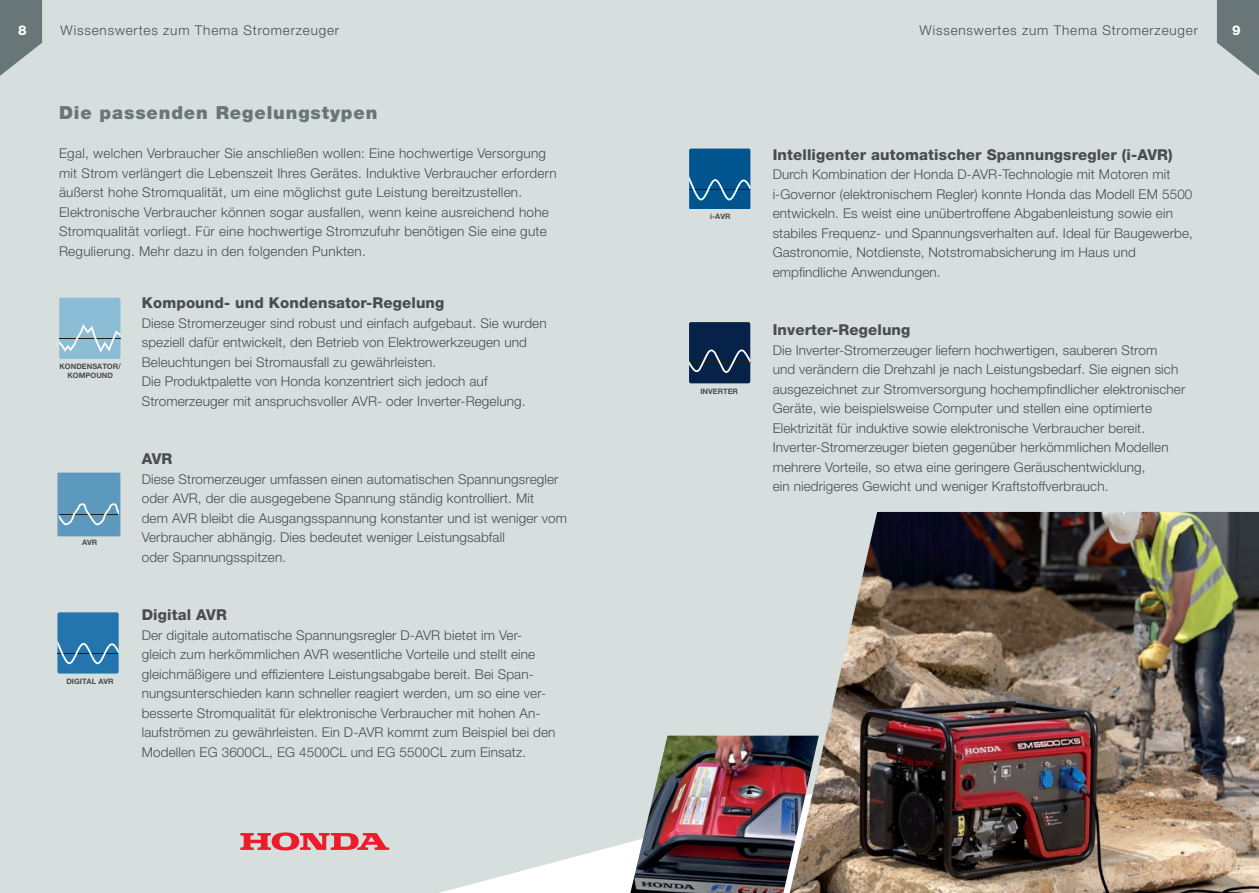
<style>
.page{position:relative;width:1259px;height:893px;background:#d7dfde}
.page>*{position:absolute;margin:0;border:0;box-sizing:border-box;transform-origin:0 0}
.t1{font:900 18px "Helvetica Neue LT Pro";letter-spacing:.05em;color:#687677}
.t2{font:800 15px "Helvetica Neue LT Pro";letter-spacing:.01em;color:#4b4c4d}
.t3{font:300 13.5px/19.5px "Helvetica Neue LT Pro";letter-spacing:.01em;color:#4b4c4d}
.t4{font:300 13.5px "Helvetica Neue LT Pro";letter-spacing:.06em;color:#4b4c4d}
.t5{font:800 13.5px "Helvetica Neue LT Pro";color:#fff}
.t6{font:700 7.5px/9px "Helvetica Neue LT Pro";color:#4b4c4d;text-align:center}
</style>
<div class="page">
<img style="left:630px;top:736px;width:159px;height:157px">
<svg style="left:0;top:0;width:42px;height:76px;background:#808d8d"></svg>
<svg style="left:1217px;top:0;width:42px;height:76px;background:#808d8d"></svg>
<div style="left:689px;top:322px;width:61px;height:61px;background:#062249;border-radius:2px"></div>
<svg style="left:689px;top:349px;width:61px;height:24px"></svg>
<svg style="left:689px;top:149px;width:61px;height:60px;background:#0f5d92"></svg>
<div style="left:57px;top:612px;width:62px;height:62px;background:#2475ae;border-radius:2px"></div>
<svg style="left:57px;top:640px;width:62px;height:24px"></svg>
<div style="left:58px;top:474px;width:61px;height:61px;background:#5c99bc;border-radius:2px"></div>
<svg style="left:59px;top:503px;width:59px;height:23px"></svg>
<div style="left:57px;top:473px;width:63px;height:63px;border:1px solid #5c99bc"></div>
<div style="left:59px;top:298px;width:61px;height:61px;background:#8bbdd6;border-radius:2px"></div>
<svg style="left:59px;top:324px;width:61px;height:29px"></svg>
<img style="left:789px;top:512px;width:470px;height:381px">
<svg style="left:240px;top:832px;width:149px;height:18px;background:#e3717a"></svg>
<p class="t5" style="left:18px;top:22px;width:10px">8</p>
<p class="t4" style="left:61px;top:22px;width:280px">Wissenswertes zum Thema Stromerzeuger</p>
<p class="t4" style="left:919px;top:22px;width:280px">Wissenswertes zum Thema Stromerzeuger</p>
<p class="t5" style="left:1232px;top:22px;width:10px">9</p>
<h1 class="t1" style="left:59px;top:102px;width:320px">Die passenden Regelungstypen</h1>
<p class="t3" style="left:59px;top:143px;width:499px">Egal, welchen Verbraucher Sie anschließen wollen: Eine hochwertige Versorgung mit Strom verlängert die Lebenszeit Ihres Gerätes. Induktive Verbraucher erfordern äußerst hohe Stromqualität, um eine möglichst gute Leistung bereitzustellen.<br>Elektronische Verbraucher können sogar ausfallen, wenn keine ausreichend hohe Stromqualität vorliegt. Für eine hochwertige Stromzufuhr benötigen Sie eine gute Regulierung. Mehr dazu in den folgenden Punkten.</p>
<p class="t6" style="left:60px;top:361px;width:63px">KONDENSATOR/<br>KOMPOUND</p>
<p class="t6" style="left:82px;top:537px;width:17px">AVR</p>
<p class="t6" style="left:66px;top:676px;width:49px">DIGITAL AVR</p>
<p class="t2" style="left:142px;top:294px;width:304px">Kompound- und Kondensator-Regelung</p>
<p class="t3" style="left:142px;top:313px;width:406px">Diese Stromerzeuger sind robust und einfach aufgebaut. Sie wurden speziell dafür entwickelt, den Betrieb von Elektrowerkzeugen und Beleuchtungen bei Stromausfall zu gewährleisten.<br>Die Produktpalette von Honda konzentriert sich jedoch auf Stromerzeuger mit anspruchsvoller AVR- oder Inverter-Regelung.</p>
<p class="t2" style="left:142px;top:450px;width:32px">AVR</p>
<p class="t3" style="left:142px;top:469px;width:427px">Diese Stromerzeuger umfassen einen automatischen Spannungsregler oder AVR, der die ausgegebene Spannung ständig kontrolliert. Mit<br>dem AVR bleibt die Ausgangsspannung konstanter und ist weniger vom Verbraucher abhängig. Dies bedeutet weniger Leistungsabfall<br>oder Spannungsspitzen.</p>
<p class="t2" style="left:142px;top:606px;width:87px">Digital AVR</p>
<p class="t3" style="left:142px;top:625px;width:415px">Der digitale automatische Spannungsregler D-AVR bietet im Ver&shy;gleich zum herkömmlichen AVR wesentliche Vorteile und stellt eine gleichmäßigere und effizientere Leistungsabgabe bereit. Bei Span&shy;nungsunterschieden kann schneller reagiert werden, um so eine ver&shy;besserte Stromqualität für elektronische Verbraucher mit hohen An&shy;laufströmen zu gewährleisten. Ein D-AVR kommt zum Beispiel bei den Modellen EG 3600CL, EG 4500CL und EG 5500CL zum Einsatz.</p>
<p class="t6" style="left:710px;top:211px;width:22px">i-AVR</p>
<p class="t6" style="left:700px;top:387px;width:39px">INVERTER</p>
<p class="t2" style="left:772px;top:145px;width:401px">Intelligenter automatischer Spannungsregler (i-AVR)</p>
<p class="t3" style="left:772px;top:164px;width:422px">Durch Kombination der Honda D-AVR-Technologie mit Motoren mit i-Governor (elektronischem Regler) konnte Honda das Modell EM 5500 entwickeln. Es weist eine unübertroffene Abgabenleistung sowie ein stabiles Frequenz- und Spannungsverhalten auf. Ideal für Baugewerbe, Gastronomie, Notdienste, Notstromabsicherung im Haus und empfindliche Anwendungen.</p>
<p class="t2" style="left:772px;top:321px;width:139px">Inverter-Regelung</p>
<p class="t3" style="left:772px;top:340px;width:414px">Die Inverter-Stromerzeuger liefern hochwertigen, sauberen Strom<br>und verändern die Drehzahl je nach Leistungsbedarf. Sie eignen sich ausgezeichnet zur Stromversorgung hochempfindlicher elektronischer Geräte, wie beispielsweise Computer und stellen eine optimierte Elektrizität für induktive sowie elektronische Verbraucher bereit.<br>Inverter-Stromerzeuger bieten gegenüber herkömmlichen Modellen mehrere Vorteile, so etwa eine geringere Geräuschentwicklung,<br>ein niedrigeres Gewicht und weniger Kraftstoffverbrauch.</p>
</div>
